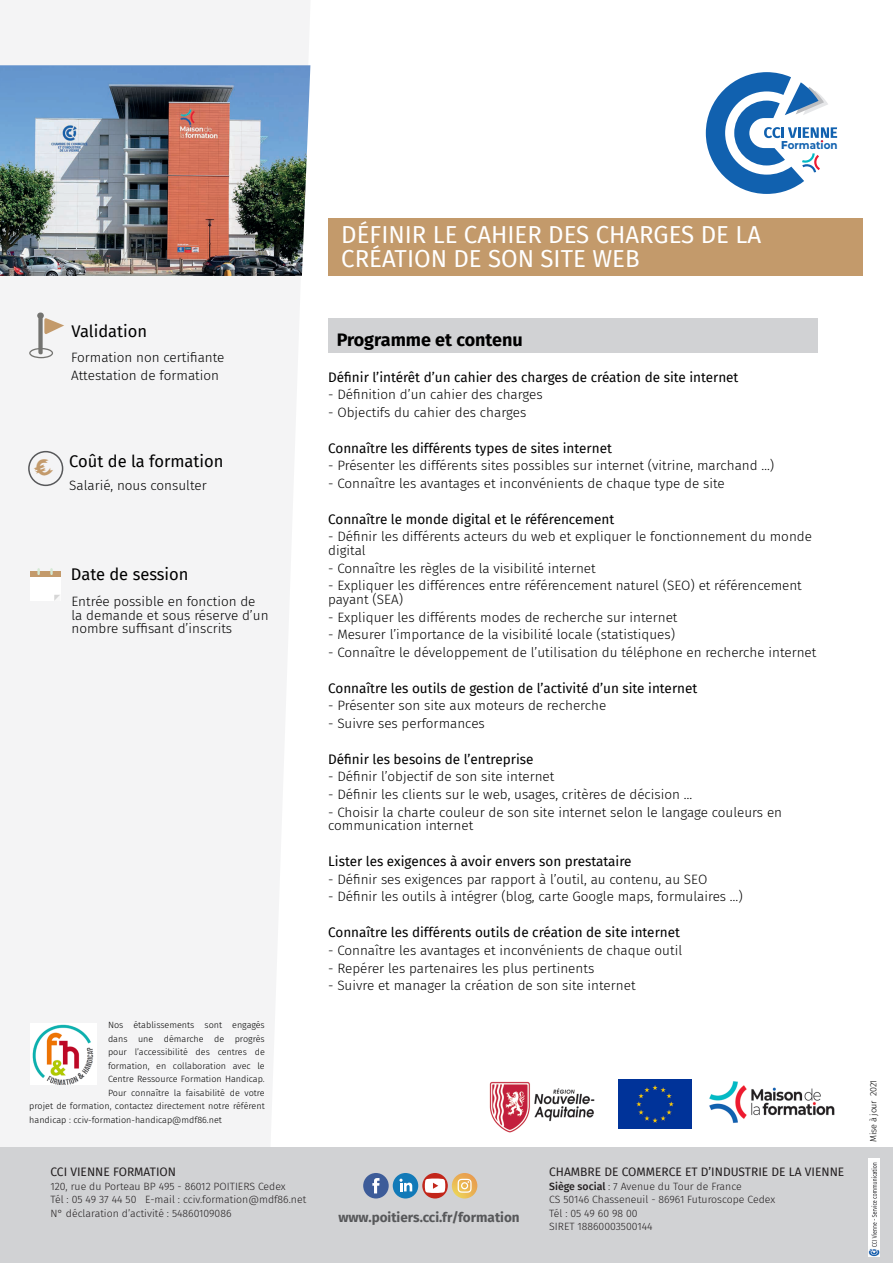
<style>
.page{position:relative;width:893px;height:1263px;background:#fff}
.page>*{position:absolute;margin:0;border:0;box-sizing:border-box;transform-origin:0 0}
.GRAND_TITRE_RUBRIQUE{font:24px "Fira Sans";color:#fff}
.problematique{font:700 18px "Fira Sans";color:#000}
.problematique-2{font:16.5px "Fira Sans";color:#000}
.problematique-3{font:300 13.5px/13.5px "Fira Sans";color:#000}
.problematique-4{font:13.5px "Fira Sans";color:#000}
.t1{font:700 13.5px "Fira Sans";color:#57585a}
.t2{font:12px "Fira Sans";color:#231f20}
.t3{font:700 10.95px "Montserrat";color:#1161af;scale:.94 1}
.t4{font:300 10.5px/13.5px "Fira Sans";color:#231f20}
.problematique-5{font:300 9px "Fira Sans";color:#000}
.problematique-6{font:300 9px "Fira Sans";letter-spacing:-.03em;color:#000}
.s1{font-weight:800;font-size:11.4px}
.s2{font-weight:500}
</style>
<div class="page">
<svg style="left:0;top:0;width:311px;height:1147px;fill:#f4f4f5"></svg>
<div style="left:0;top:1147px;width:893px;height:116px;background:#d1d2d4"></div>
<div style="left:618px;top:1079px;width:73px;height:49px;background:#039"></div>
<img style="left:489px;top:1081px;width:106px;height:52px">
<img style="left:709px;top:1081px;width:126px;height:42px">
<img style="left:868px;top:1159px;width:11px;height:97px">
<img style="left:0;top:65px;width:310px;height:211px">
<svg style="left:706px;top:72px;width:131px;height:122px"></svg>
<div style="left:363px;top:1173px;width:26px;height:25px;background:#3d5c99;border-radius:50%"></div>
<svg style="left:372px;top:1178px;width:7px;height:15px"></svg>
<svg style="left:452px;top:1173px;width:25px;height:25px"></svg>
<svg style="left:458px;top:1179px;width:14px;height:14px"></svg>
<div style="left:393px;top:1173px;width:25px;height:25px;background:#127ab8;border-radius:50%"></div>
<svg style="left:399px;top:1178px;width:13px;height:13px"></svg>
<svg style="left:422px;top:1173px;width:26px;height:25px"></svg>
<svg style="left:425px;top:1178px;width:20px;height:15px"></svg>
<div style="left:328px;top:319px;width:489px;height:34px;background:#d1d2d4"></div>
<div style="left:328px;top:218px;width:534px;height:57px;background:#c39a6b"></div>
<svg style="left:29px;top:313px;width:35px;height:45px"></svg>
<div style="left:28px;top:451px;width:35px;height:35px;border:2px solid #57585a;border-radius:50%"></div>
<div style="left:30px;top:577px;width:30px;height:24px;background:#fff"></div>
<div style="left:30px;top:571px;width:30px;height:6px;background:#c39a6b"></div>
<svg style="left:54px;top:595px;width:6px;height:6px"></svg>
<svg style="left:37px;top:568px;width:3px;height:7px"></svg>
<svg style="left:50px;top:568px;width:3px;height:7px"></svg>
<img style="left:31px;top:1023px;width:65px;height:61px">
<svg style="left:32px;top:457px;width:22px;height:22px"></svg>
<p class="t3" style="left:781px;top:137px;width:61px"><span class="s1">F</span>ormation</p>
<p class="GRAND_TITRE_RUBRIQUE" style="left:341px;top:216px;width:421px">DÉFINIR LE CAHIER DES CHARGES DE LA</p>
<p class="GRAND_TITRE_RUBRIQUE" style="left:341px;top:240px;width:300px">CRÉATION DE SON SITE WEB</p>
<p class="problematique-2" style="left:72px;top:318px;width:77px">Validation</p>
<p class="problematique-3" style="left:71px;top:350px;width:155px">Formation non certifiante</p>
<p class="problematique-3" style="left:71px;top:368px;width:149px">Attestation de formation</p>
<p class="problematique-2" style="left:69px;top:448px;width:156px">Coût de la formation</p>
<p class="problematique-3" style="left:69px;top:478px;width:139px">Salarié, nous consulter</p>
<p class="problematique-2" style="left:71px;top:562px;width:119px">Date de session</p>
<p class="problematique-3" style="left:71px;top:595px;width:199px">Entrée possible en fonction de la demande et sous réserve d’un nombre suffisant d’inscrits</p>
<p class="problematique-5" style="left:108px;top:1019px;width:158px">Nos établissements sont engagés</p>
<p class="problematique-5" style="left:108px;top:1032px;width:158px">dans une démarche de progrès</p>
<p class="problematique-5" style="left:108px;top:1046px;width:158px">pour l’accessibilité des centres de</p>
<p class="problematique-5" style="left:108px;top:1059px;width:158px">formation, en collaboration avec le</p>
<p class="problematique-5" style="left:108px;top:1073px;width:158px">Centre Ressource Formation Handicap.</p>
<p class="problematique-5" style="left:108px;top:1086px;width:158px">Pour connaître la faisabilité de votre</p>
<p class="problematique-5" style="left:29px;top:1100px;width:237px">projet de formation, contactez directement notre référent</p>
<p class="problematique-5" style="left:29px;top:1113px;width:194px">handicap : cciv-formation-handicap@mdf86.net</p>
<p class="t2" style="left:50px;top:1163px;width:127px">CCI VIENNE FORMATION</p>
<p class="t4" style="left:50px;top:1179px;width:257px">120, rue du Porteau BP 495 - 86012 POITIERS Cedex<br>Tél : 05 49 37 44 50 E-mail : cciv.formation@mdf86.net<br>N° déclaration d’activité : 54860109086</p>
<p class="problematique" style="left:337px;top:324px;width:188px">Programme et contenu</p>
<p class="problematique-4" style="left:328px;top:367px;width:412px">Définir l’intérêt d’un cahier des charges de création de site internet</p>
<p class="problematique-3" style="left:328px;top:388px;width:216px">- Définition d’un cahier des charges</p>
<p class="problematique-3" style="left:328px;top:406px;width:200px">- Objectifs du cahier des charges</p>
<p class="problematique-4" style="left:328px;top:438px;width:285px">Connaître les différents types de sites internet</p>
<p class="problematique-3" style="left:328px;top:459px;width:448px">- Présenter les différents sites possibles sur internet (vitrine, marchand …)</p>
<p class="problematique-3" style="left:328px;top:477px;width:398px">- Connaître les avantages et inconvénients de chaque type de site</p>
<p class="problematique-4" style="left:328px;top:509px;width:288px">Connaître le monde digital et le référencement</p>
<p class="problematique-3" style="left:328px;top:530px;width:485px">- Définir les différents acteurs du web et expliquer le fonctionnement du monde digital</p>
<p class="problematique-3" style="left:328px;top:561px;width:269px">- Connaître les règles de la visibilité internet</p>
<p class="problematique-3" style="left:328px;top:579px;width:475px">- Expliquer les différences entre référencement naturel (SEO) et référencement payant (SEA)</p>
<p class="problematique-3" style="left:328px;top:610px;width:351px">- Expliquer les différents modes de recherche sur internet</p>
<p class="problematique-3" style="left:328px;top:628px;width:348px">- Mesurer l’importance de la visibilité locale (statistiques)</p>
<p class="problematique-3" style="left:328px;top:646px;width:490px">- Connaître le développement de l’utilisation du téléphone en recherche internet</p>
<p class="problematique-4" style="left:328px;top:678px;width:371px">Connaître les outils de gestion de l’activité d’un site internet</p>
<p class="problematique-3" style="left:328px;top:699px;width:280px">- Présenter son site aux moteurs de recherche</p>
<p class="problematique-3" style="left:328px;top:717px;width:158px">- Suivre ses performances</p>
<p class="problematique-4" style="left:328px;top:749px;width:207px">Définir les besoins de l’entreprise</p>
<p class="problematique-3" style="left:328px;top:770px;width:228px">- Définir l’objectif de son site internet</p>
<p class="problematique-3" style="left:328px;top:788px;width:366px">- Définir les clients sur le web, usages, critères de décision …</p>
<p class="problematique-3" style="left:328px;top:805px;width:455px">- Choisir la charte couleur de son site internet selon le langage couleurs en communication internet</p>
<p class="problematique-4" style="left:328px;top:851px;width:305px">Lister les exigences à avoir envers son prestataire</p>
<p class="problematique-3" style="left:328px;top:872px;width:381px">- Définir ses exigences par rapport à l’outil, au contenu, au SEO</p>
<p class="problematique-3" style="left:328px;top:890px;width:416px">- Définir les outils à intégrer (blog, carte Google maps, formulaires …)</p>
<p class="problematique-4" style="left:328px;top:922px;width:353px">Connaître les différents outils de création de site internet</p>
<p class="problematique-3" style="left:328px;top:943px;width:356px">- Connaître les avantages et inconvénients de chaque outil</p>
<p class="problematique-3" style="left:328px;top:961px;width:268px">- Repérer les partenaires les plus pertinents</p>
<p class="problematique-3" style="left:328px;top:979px;width:309px">- Suivre et manager la création de son site internet</p>
<p class="t1" style="left:338px;top:1206px;width:183px">www.poitiers.cci.fr/formation</p>
<p class="t2" style="left:549px;top:1163px;width:297px">CHAMBRE DE COMMERCE ET D’INDUSTRIE DE LA VIENNE</p>
<p class="t4" style="left:549px;top:1179px;width:228px"><span class="s2">Siège social</span> : 7 Avenue du Tour de France<br>CS 50146 Chasseneuil - 86961 Futuroscope Cedex<br>Tél : 05 49 60 98 00<br>SIRET 18860003500144</p>
<p class="problematique-6" style="left:867px;top:1142px;width:63px;rotate:-90deg">Mise à jour 2021</p>
</div>
